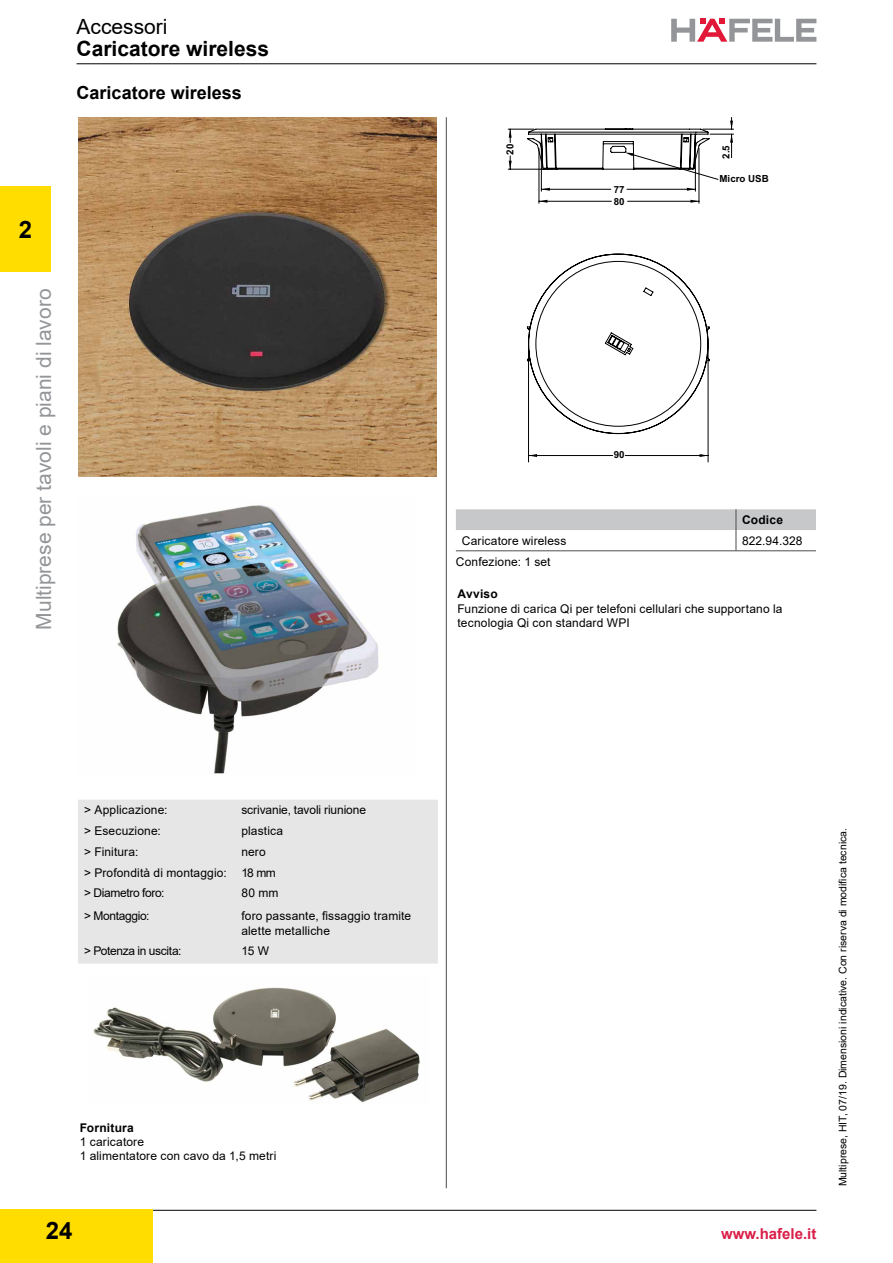
<style>
.page{position:relative;width:893px;height:1263px;background:#fff}
.page>*{position:absolute;margin:0;border:0;box-sizing:border-box;transform-origin:0 0}
.t1{font:700 24px "Arial";color:#000}
.t2{font:21px "Arial";color:#939598}
.t3{font:700 21px "Arial";color:#000}
.t4{font:21px "Arial";color:#000}
.t5{font:700 18px "Arial";color:#000}
.t6{font:700 15px "Arial";color:#da1e48}
.t7{font:12px/14.4px "Arial";letter-spacing:.01em;color:#000}
.t8{font:12px "Arial";letter-spacing:-.01em;color:#000}
.t9{font:700 12px "Arial";letter-spacing:.015em;color:#000}
.t10{font:12px "Arial";letter-spacing:-.03em;color:#000}
.t11{font:12px "Arial";letter-spacing:-.025em;color:#000}
.t12{font:10.5px "Arial";color:#000}
.t13{font:700 9.75px/12px "Arial";color:#000}
</style>
<div class="page">
<hr style="left:77px;top:63px;width:739px;height:1px;background:#000">
<hr style="left:153px;top:1210px;width:663px;height:1px;background:#000">
<svg style="left:671px;top:19px;width:145px;height:23px"></svg>
<div style="left:0;top:187px;width:51px;height:85px;background:#fd0"></div>
<div style="left:0;top:1210px;width:153px;height:53px;background:#fd0"></div>
<div style="left:78px;top:800px;width:360px;height:163px;background:#e6e6e6"></div>
<svg style="left:456px;top:509px;width:360px;height:41px"></svg>
<hr style="left:456px;top:550px;width:280px;height:1px;background:#4d4d4f">
<hr style="left:736px;top:550px;width:80px;height:1px;background:#4d4d4f">
<hr style="left:446px;top:117px;width:1px;height:1071px;background:#4d4d4f">
<img style="left:93px;top:987px;width:327px;height:115px">
<img style="left:78px;top:117px;width:359px;height:359px">
<img style="left:117px;top:505px;width:262px;height:269px">
<svg style="left:526px;top:253px;width:184px;height:181px"></svg>
<hr style="left:625px;top:455px;width:83px;height:1px;background:#000">
<hr style="left:528px;top:455px;width:85px;height:1px;background:#000">
<hr style="left:708px;top:346px;width:1px;height:116px;background:#000">
<hr style="left:528px;top:346px;width:1px;height:116px;background:#000">
<svg style="left:508px;top:117px;width:226px;height:86px"></svg>
<svg style="left:529px;top:454px;width:8px;height:3px"></svg>
<svg style="left:700px;top:454px;width:8px;height:3px"></svg>
<h2 class="t4" style="left:77px;top:12px;width:93px">Accessori</h2>
<h2 class="t3" style="left:77px;top:34px;width:194px">Caricatore wireless</h2>
<h3 class="t5" style="left:77px;top:80px;width:167px">Caricatore wireless</h3>
<h1 class="t1" style="left:19px;top:213px;width:15px">2</h1>
<h2 class="t2" style="left:29px;top:630px;width:342px;rotate:-90deg">Multiprese per tavoli e piani di lavoro</h2>
<p class="t13" style="left:504px;top:155px;width:12px;rotate:-90deg">20</p>
<p class="t13" style="left:720px;top:159px;width:15px;rotate:-90deg">2.5</p>
<p class="t13" style="left:614px;top:183px;width:12px">77<br>80</p>
<p class="t13" style="left:719px;top:173px;width:51px">Micro USB</p>
<p class="t13" style="left:614px;top:449px;width:12px">90</p>
<p class="t9" style="left:742px;top:511px;width:43px">Codice</p>
<p class="t7" style="left:462px;top:533px;width:106px">Caricatore wireless</p>
<p class="t7" style="left:742px;top:533px;width:62px">822.94.328</p>
<p class="t7" style="left:456px;top:554px;width:96px">Confezione: 1 set</p>
<p class="t9" style="left:458px;top:585px;width:42px">Avviso</p>
<p class="t7" style="left:458px;top:601px;width:326px">Funzione di carica Qi per telefoni cellulari che supportano la tecnologia Qi con standard WPI</p>
<p class="t7" style="left:84px;top:803px;width:85px">&gt; Applicazione:</p>
<p class="t8" style="left:241px;top:802px;width:126px">scrivanie, tavoli riunione</p>
<p class="t7" style="left:84px;top:824px;width:78px">&gt; Esecuzione:</p>
<p class="t7" style="left:241px;top:824px;width:43px">plastica</p>
<p class="t7" style="left:84px;top:844px;width:56px">&gt; Finitura:</p>
<p class="t7" style="left:84px;top:841px;width:193px;line-height:20.7px;text-indent:157px">nero<br>&gt; Profondità di montaggio: 18 mm &gt; Diametro foro:</p>
<p class="t7" style="left:241px;top:886px;width:39px">80 mm</p>
<p class="t11" style="left:84px;top:908px;width:67px">&gt; Montaggio:</p>
<p class="t7" style="left:241px;top:909px;width:171px">foro passante, fissaggio tramite alette metalliche</p>
<p class="t10" style="left:84px;top:943px;width:99px">&gt; Potenza in uscita:</p>
<p class="t7" style="left:241px;top:944px;width:29px">15 W</p>
<p class="t9" style="left:80px;top:1119px;width:56px">Fornitura</p>
<p class="t7" style="left:80px;top:1134px;width:198px">1 caricatore<br>1 alimentatore con cavo da 1,5 metri</p>
<h1 class="t1" style="left:46px;top:1214px;width:28px">24</h1>
<p class="t6" style="left:721px;top:1223px;width:97px">www.hafele.it</p>
<p class="t12" style="left:835px;top:1186px;width:360px;rotate:-90deg">Multiprese, HIT, 07/19. Dimensioni indicative. Con riserva di modifica tecnica.</p>
</div>
